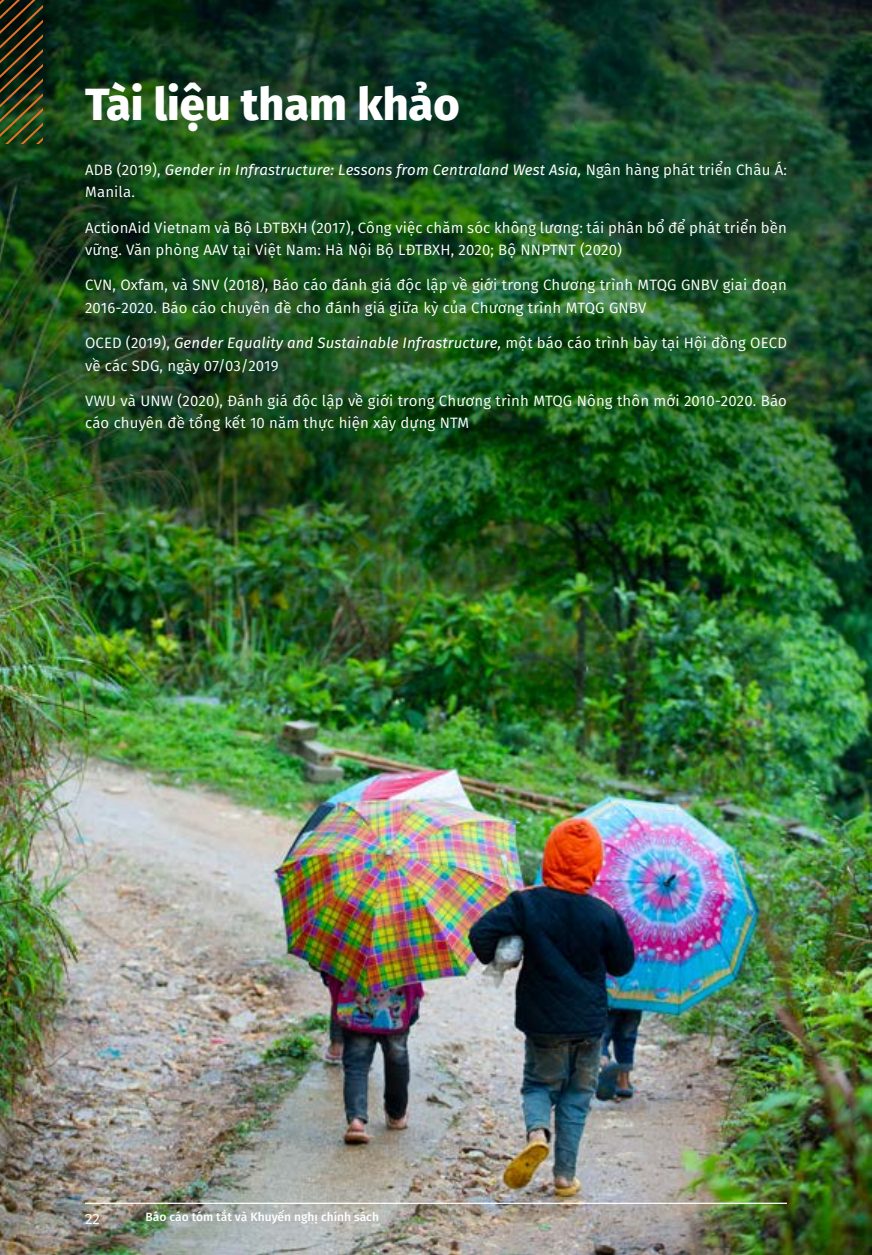
<style>
.page{position:relative;width:872px;height:1255px;background:#fff}
.page>*{position:absolute;margin:0;border:0;box-sizing:border-box;transform-origin:0 0}
.t1{font:800 45px "Fira Sans";color:#fff}
.t2{font:15px/22.5px "Fira Sans";letter-spacing:.01em;color:#fff}
.t3{font:italic 15px/22.5px "Fira Sans";letter-spacing:.01em;color:#fff}
.t4{font:500 12px "Fira Sans";color:#fff}
.s1{font-style:normal}
.s2{font-style:italic}
</style>
<div class="page">
<img style="left:0;top:0;width:872px;height:1254px">
<hr style="left:85px;top:1202px;width:702px;height:1px;background:#fff">
<svg style="left:0;top:0;width:43px;height:144px;background:#313416"></svg>
<h1 class="t1" style="left:85px;top:66px;width:376px">Tài liệu tham khảo</h1>
<p class="t3" style="left:85px;top:158px;width:703px"><span class="s1">ADB (2019),</span> Gender in Infrastructure: Lessons from Centraland West Asia, <span class="s1">Ngân hàng phát triển Châu Á:<br>Manila.</span></p>
<p class="t2" style="left:85px;top:216px;width:703px">ActionAid Vietnam và Bộ LĐTBXH (2017), Công việc chăm sóc không lương: tái phân bổ để phát triển bền vững. Văn phòng AAV tại Việt Nam: Hà Nội Bộ LĐTBXH, 2020; Bộ NNPTNT (2020)</p>
<p class="t2" style="left:85px;top:273px;width:703px">CVN, Oxfam, và SNV (2018), Báo cáo đánh giá độc lập về giới trong Chương trình MTQG GNBV giai đoạn<br>2016-2020. Báo cáo chuyên đề cho đánh giá giữa kỳ của Chương trình MTQG GNBV</p>
<p class="t2" style="left:85px;top:331px;width:703px">OCED (2019), <span class="s2">Gender Equality and Sustainable Infrastructure,</span> một báo cáo trình bày tại Hội đồng OECD về các SDG, ngày 07/03/2019</p>
<p class="t2" style="left:85px;top:389px;width:703px">VWU và UNW (2020), Đánh giá độc lập về giới trong Chương trình MTQG Nông thôn mới 2010-2020. Báo cáo chuyên đề tổng kết 10 năm thực hiện xây dựng NTM</p>
<p class="t2" style="left:85px;top:1206px;width:16px">22</p>
<p class="t4" style="left:145px;top:1207px;width:235px">Báo cáo tóm tắt và Khuyến nghị chính sách</p>
</div>
